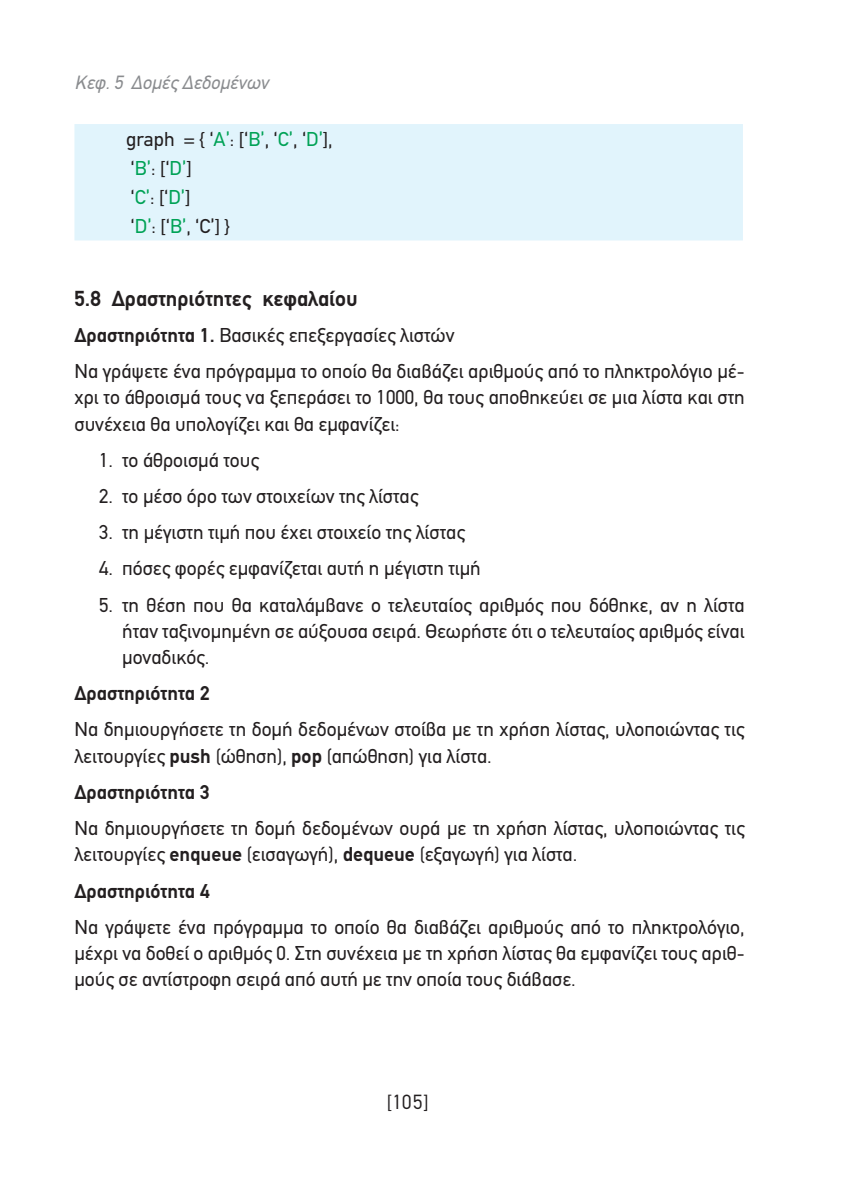
<style>
.page{position:relative;width:844px;height:1191px;background:#fff}
.page>*{position:absolute;margin:0;border:0;box-sizing:border-box;transform-origin:0 0}
.t1{font:700 21.88px "PF Din Text";color:#231f20}
.t2{font:20.12px/26.2px "PF Din Text";color:#231f20}
.t3{font:700 20.12px "PF Din Text";color:#231f20}
.t4{font:20.12px "CF Din";color:#231f20}
.t5{font:italic 19.25px "PF Din Text";color:#8a8c8f}
.s1{color:#00a256}
.s2{font-weight:700}
</style>
<div class="page">
<div style="left:74px;top:124px;width:668px;height:116px;background:#e1f4fc"></div>
<p class="t5" style="left:74px;top:71px;width:195px">Κεφ. 5 Δομές Δεδομένων</p>
<p class="t2" style="left:126px;top:125px;width:208px;line-height:29.1px">graph = { ‘<span class="s1">A’</span>: [‘<span class="s1">B’</span>, ‘<span class="s1">C’</span>, ‘<span class="s1">D’</span>], ‘<span class="s1">B’</span>: [‘<span class="s1">D’</span>]<br>‘<span class="s1">C’</span>: [‘<span class="s1">D’</span>]<br>‘<span class="s1">D’</span>: [‘<span class="s1">B’</span>, ‘C’] }</p>
<p class="t1" style="left:74px;top:285px;width:284px">5.8 Δραστηριότητες κεφαλαίου</p>
<p class="t2" style="left:74px;top:317px;width:671px;line-height:36.2px"><span class="s2">Δραστηριότητα 1.</span> Βασικές επεξεργασίες λιστών<br>Να γράψετε ένα πρόγραμμα το οποίο θα διαβάζει αριθμούς από το πληκτρολόγιο μέ-</p>
<p class="t2" style="left:74px;top:384px;width:671px">χρι το άθροισμά τους να ξεπεράσει το 1000, θα τους αποθηκεύει σε μια λίστα και στη συνέχεια θα υπολογίζει και θα εμφανίζει:</p>
<p class="t2" style="left:99px;top:447px;width:161px">1. το άθροισμά τους</p>
<p class="t2" style="left:99px;top:483px;width:320px">2. το μέσο όρο των στοιχείων της λίστας</p>
<p class="t2" style="left:99px;top:519px;width:367px">3. τη μέγιστη τιμή που έχει στοιχείο της λίστας</p>
<p class="t2" style="left:99px;top:555px;width:383px">4. πόσες φορές εμφανίζεται αυτή η μέγιστη τιμή</p>
<p class="t2" style="left:122px;top:591px;width:624px;text-align:justify;text-indent:-23px">5. τη θέση που θα καταλάμβανε ο τελευταίος αριθμός που δόθηκε, αν η λίστα ήταν ταξινομημένη σε αύξουσα σειρά. Θεωρήστε ότι ο τελευταίος αριθμός είναι μοναδικός.</p>
<p class="t3" style="left:74px;top:681px;width:137px">Δραστηριότητα 2</p>
<p class="t2" style="left:74px;top:716px;width:671px">Να δημιουργήσετε τη δομή δεδομένων στοίβα με τη χρήση λίστας, υλοποιώντας τις λειτουργίες <span class="s2">push</span> (ώθηση), <span class="s2">pop</span> (απώθηση) για λίστα.</p>
<p class="t3" style="left:74px;top:780px;width:137px">Δραστηριότητα 3</p>
<p class="t2" style="left:74px;top:815px;width:671px">Να δημιουργήσετε τη δομή δεδομένων ουρά με τη χρήση λίστας, υλοποιώντας τις λειτουργίες <span class="s2">enqueue</span> (εισαγωγή), <span class="s2">dequeue</span> (εξαγωγή) για λίστα.</p>
<p class="t3" style="left:74px;top:879px;width:137px">Δραστηριότητα 4</p>
<p class="t2" style="left:74px;top:913px;width:671px;text-align:justify">Να γράψετε ένα πρόγραμμα το οποίο θα διαβάζει αριθμούς από το πληκτρολόγιο, μέχρι να δοθεί ο αριθμός 0. Στη συνέχεια με τη χρήση λίστας θα εμφανίζει τους αριθ&shy;μούς σε αντίστροφη σειρά από αυτή με την οποία τους διάβασε.</p>
<p class="t4" style="left:387px;top:1091px;width:43px">[105]</p>
</div>
